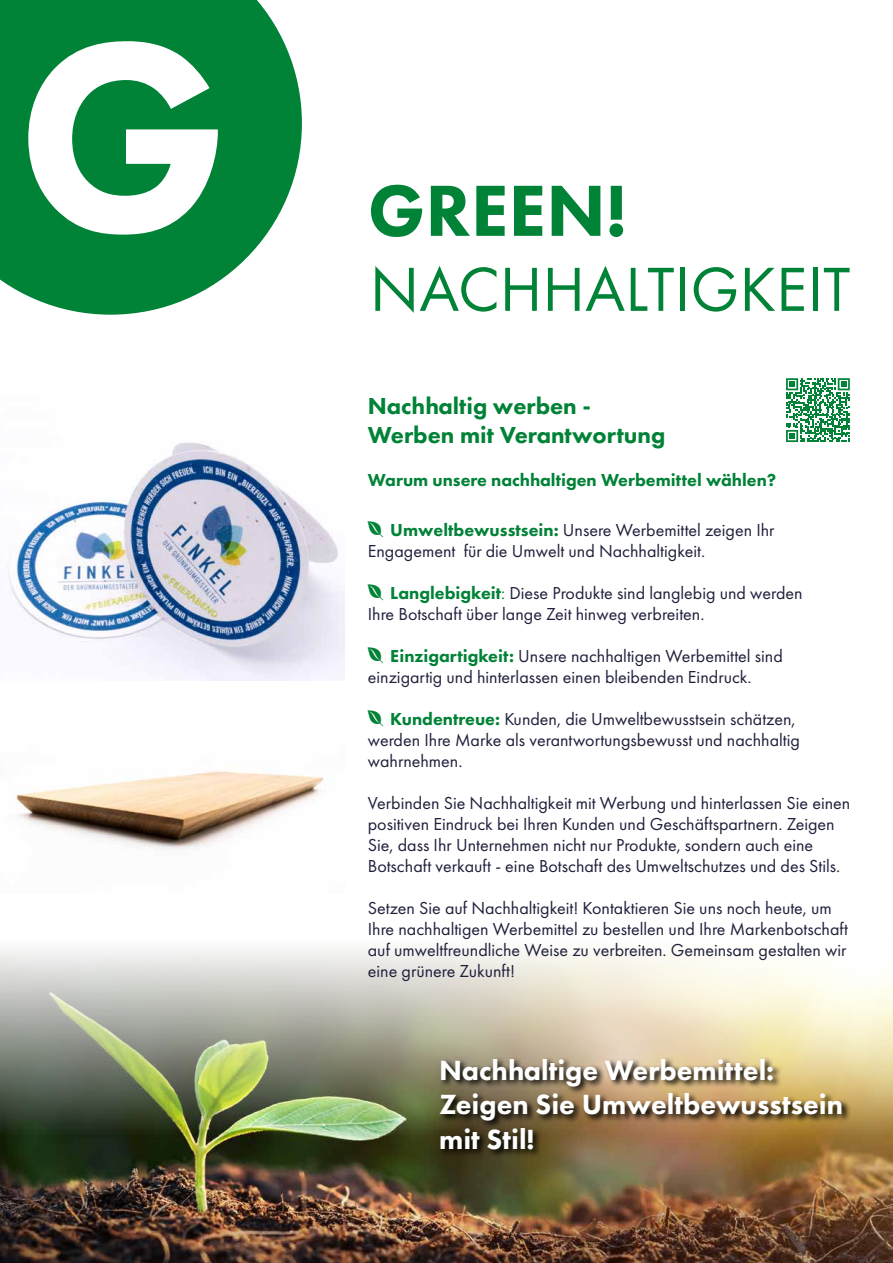
<style>
.page{position:relative;width:893px;height:1263px;background:#fff}
.page>*{position:absolute;margin:0;border:0;box-sizing:border-box;transform-origin:0 0}
.t1{font:800 277.5px "Futura PT";color:#fff}
.t2{font:800 75px "Futura PT";color:#008237}
.t3{font:64.5px "Futura PT";color:#008237}
.t4{font:800 28.8px/34.5px "Futura PT";color:#fff}
.t5{font:800 24px/28.8px "Futura PT";color:#008237}
.t6{font:18px/21px "Futura PT";color:#1f203b}
.t7{font:800 18px "Futura PT";color:#008237}
.s1{font-weight:800;color:#008237}
.s2{color:#008237}
</style>
<div class="page">
<img style="left:0;top:949px;width:892px;height:314px">
<svg style="left:0;top:0;width:302px;height:315px;background:#1d904d"></svg>
<img style="left:8px;top:441px;width:337px;height:239px">
<img style="left:439px;top:1057px;width:412px;height:101px">
<img style="left:16px;top:771px;width:308px;height:79px">
<svg style="left:786px;top:378px;width:64px;height:64px"></svg>
<img style="left:892px;top:985px;width:1px;height:278px">
<hr style="left:892px;top:0;width:1px;height:202px;background:#ac2a25">
<h1 class="t1" style="left:17px;top:-36px;width:214px">G</h1>
<h2 class="t2" style="left:368px;top:164px;width:260px">GREEN!</h2>
<h3 class="t3" style="left:370px;top:251px;width:482px">NACHHALTIGKEIT</h3>
<h3 class="t5" style="left:368px;top:391px;width:299px">Nachhaltig werben -<br>Werben mit Verantwortung</h3>
<p class="t7" style="left:368px;top:468px;width:410px">Warum unsere nachhaltigen Werbemittel wählen?</p>
<p class="t6" style="left:368px;top:519px;width:408px;text-indent:22px"><span class="s1">Umweltbewusstsein:</span> Unsere Werbemittel zeigen Ihr<br>Engagement für die Umwelt und Nachhaltigkeit.</p>
<p class="t6" style="left:368px;top:582px;width:436px;text-indent:22px"><span class="s1">Langlebigkeit</span><span class="s2">:</span> Diese Produkte sind langlebig und werden<br>Ihre Botschaft über lange Zeit hinweg verbreiten.</p>
<p class="t6" style="left:368px;top:645px;width:416px;text-indent:22px"><span class="s1">Einzigartigkeit:</span> Unsere nachhaltigen Werbemittel sind einzigartig und hinterlassen einen bleibenden Eindruck.</p>
<p class="t6" style="left:368px;top:708px;width:434px;text-indent:22px"><span class="s1">Kundentreue:</span> Kunden, die Umweltbewusstsein schätzen, werden Ihre Marke als verantwortungsbewusst und nachhaltig wahrnehmen.</p>
<p class="t6" style="left:368px;top:793px;width:484px">Verbinden Sie Nachhaltigkeit mit Werbung und hinterlassen Sie einen positiven Eindruck bei Ihren Kunden und Geschäftspartnern. Zeigen Sie, dass Ihr Unternehmen nicht nur Produkte, sondern auch eine Botschaft verkauft - eine Botschaft des Umweltschutzes und des Stils.</p>
<p class="t6" style="left:368px;top:898px;width:482px">Setzen Sie auf Nachhaltigkeit! Kontaktieren Sie uns noch heute, um Ihre nachhaltigen Werbemittel zu bestellen und Ihre Markenbotschaft auf umweltfreundliche Weise zu verbreiten. Gemeinsam gestalten wir eine grünere Zukunft!</p>
<h3 class="t4" style="left:439px;top:1052px;width:406px">Nachhaltige Werbemittel:<br>Zeigen Sie Umweltbewusstsein mit Stil!</h3>
</div>
